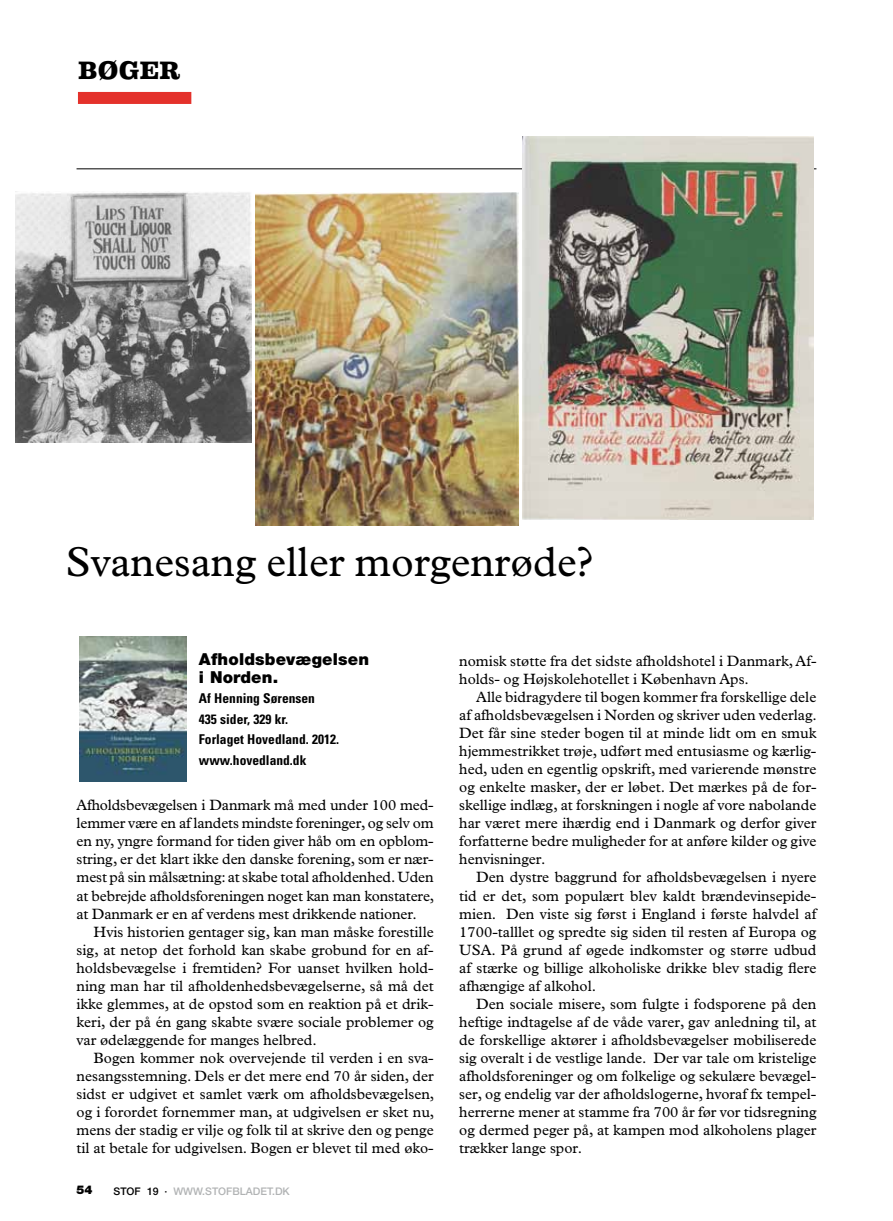
<style>
.page{position:relative;width:893px;height:1221px;background:#fff}
.page>*{position:absolute;margin:0;border:0;box-sizing:border-box;transform-origin:0 0}
.t1{font:42px "Plantin";color:#000}
.t2{font:700 33px "Eames Century Modern";letter-spacing:-.005em;color:#000}
.t3{font:900 16.5px/18px "Helvetica Neue";letter-spacing:.01em;color:#000}
.t4{font:15px/18px "Plantin";color:#000;text-align:justify}
.t5{font:700 condensed 13.5px/20.4px "Univers";color:#000}
.t6{font:900 12px "Helvetica Neue";color:#000}
.t7{font:500 10.5px "Helvetica Neue";color:#b1b3b4}
.s1{color:#000}
</style>
<div class="page">
<hr style="left:77px;top:168px;width:739px;height:1px;background:#000">
<img style="left:80px;top:636px;width:106px;height:145px">
<img style="left:523px;top:136px;width:290px;height:383px">
<img style="left:255px;top:193px;width:264px;height:332px">
<img style="left:16px;top:191px;width:236px;height:251px">
<div style="left:78px;top:92px;width:113px;height:12px;background:#e4312b"></div>
<h2 class="t2" style="left:78px;top:43px;width:105px">bøger</h2>
<h1 class="t1" style="left:66px;top:538px;width:529px">Svanesang eller morgenrøde?</h1>
<p class="t3" style="left:199px;top:649px;width:172px">Afholdsbevægelsen i Norden.</p>
<p class="t5" style="left:199px;top:688px;width:142px">Af Henning Sørensen<br>435 sider, 329 kr.<br>Forlaget Hovedland. 2012. www.hovedland.dk</p>
<p class="t4" style="left:77px;top:796px;width:359px">Afholdsbevægelsen i Danmark må med under 100 med&shy;lemmer være en af landets mindste foreninger, og selv om en ny, yngre formand for tiden giver håb om en opblom&shy;string, er det klart ikke den danske forening, som er nær&shy;mest på sin målsætning: at skabe total afholdenhed. Uden at bebrejde afholdsforeningen noget kan man konstatere, at Danmark er en af verdens mest drikkende nationer.</p>
<p class="t4" style="left:77px;top:922px;width:359px;text-indent:17px">Hvis historien gentager sig, kan man måske forestille sig, at netop det forhold kan skabe grobund for en af&shy;holdsbevægelse i fremtiden? For uanset hvilken hold&shy;ning man har til afholdenhedsbevægelserne, så må det ikke glemmes, at de opstod som en reaktion på et drik&shy;keri, der på én gang skabte svære sociale problemer og var ødelæggende for manges helbred.</p>
<p class="t4" style="left:77px;top:1048px;width:359px;text-indent:17px">Bogen kommer nok overvejende til verden i en sva&shy;nesangsstemning. Dels er det mere end 70 år siden, der sidst er udgivet et samlet værk om afholdsbevægelsen, og i forordet fornemmer man, at udgivelsen er sket nu, mens der stadig er vilje og folk til at skrive den og penge til at betale for udgivelsen. Bogen er blevet til med øko-</p>
<p class="t6" style="left:77px;top:1182px;width:18px">54</p>
<p class="t7" style="left:114px;top:1184px;width:178px"><span class="s1">STOF 19 ·</span> WWW.STOFBLADET.DK</p>
<p class="t4" style="left:459px;top:652px;width:359px">nomisk støtte fra det sidste afholdshotel i Danmark, Af&shy;holds- og Højskolehotellet i København Aps.</p>
<p class="t4" style="left:459px;top:688px;width:359px;text-indent:17px">Alle bidragydere til bogen kommer fra forskellige dele af afholdsbevægelsen i Norden og skriver uden vederlag.<br>Det får sine steder bogen til at minde lidt om en smuk hjemmestrikket trøje, udført med entusiasme og kærlig&shy;hed, uden en egentlig opskrift, med varierende mønstre og enkelte masker, der er løbet. Det mærkes på de for&shy;skellige indlæg, at forskningen i nogle af vore nabolande har været mere ihærdig end i Danmark og derfor giver forfatterne bedre muligheder for at anføre kilder og give henvisninger.</p>
<p class="t4" style="left:459px;top:868px;width:359px;text-indent:17px">Den dystre baggrund for afholdsbevægelsen i nyere tid er det, som populært blev kaldt brændevinsepide&shy;mien. Den viste sig først i England i første halvdel af 1700-talllet og spredte sig siden til resten af Europa og USA. På grund af øgede indkomster og større udbud af stærke og billige alkoholiske drikke blev stadig flere afhængige af alkohol.</p>
<p class="t4" style="left:459px;top:994px;width:359px;text-indent:17px">Den sociale misere, som fulgte i fodsporene på den heftige indtagelse af de våde varer, gav anledning til, at de forskellige aktører i afholdsbevægelser mobiliserede sig overalt i de vestlige lande. Der var tale om kristelige afholdsforeninger og om folkelige og sekulære bevægel&shy;ser, og endelig var der afholdslogerne, hvoraf fx tempel&shy;herrerne mener at stamme fra 700 år før vor tidsregning og dermed peger på, at kampen mod alkoholens plager trækker lange spor.</p>
</div>
